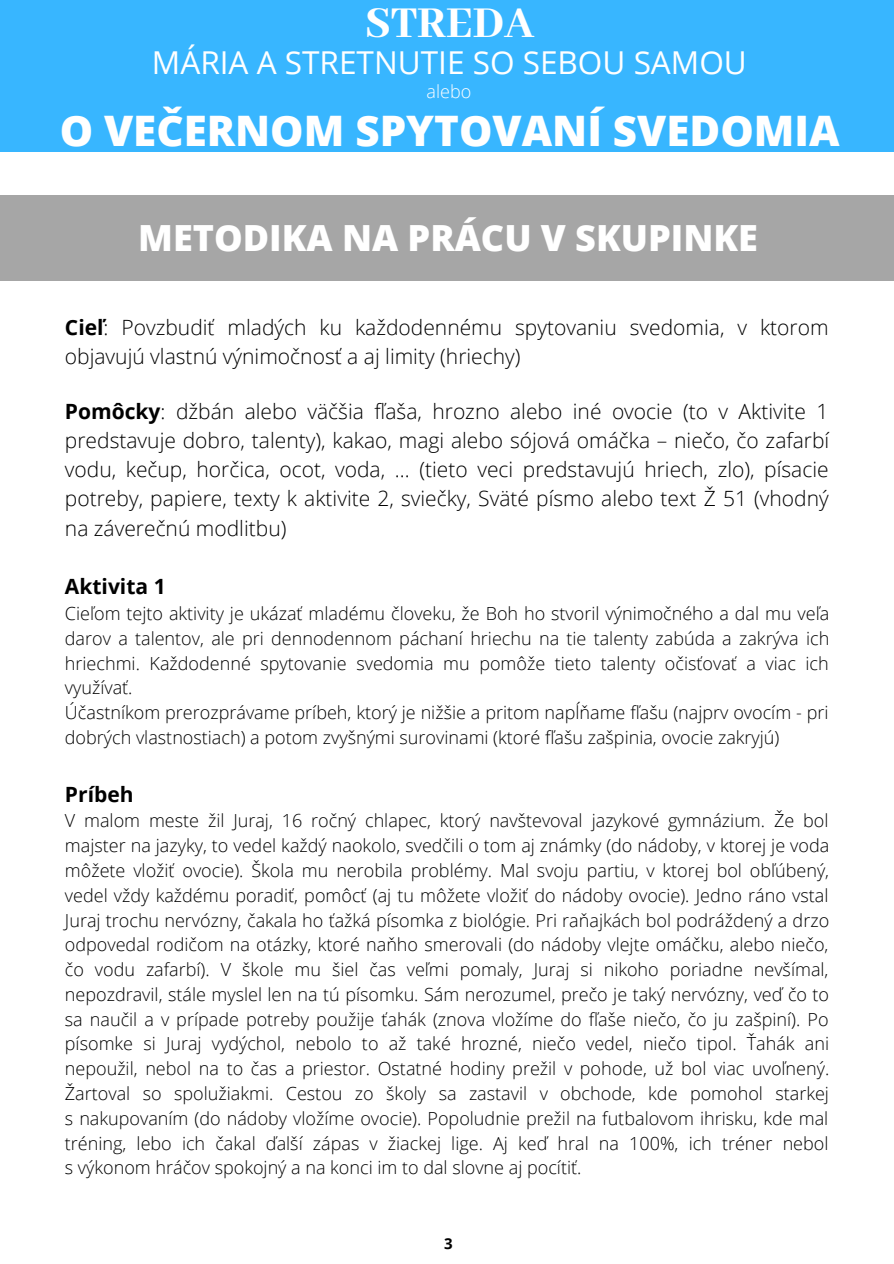
<style>
.page{position:relative;width:894px;height:1264px;background:#fff}
.page>*{position:absolute;margin:0;border:0;box-sizing:border-box;transform-origin:0 0}
.t1{font:800 48px "Abhaya Libre";color:#fff}
.t2{font:800 42px "Open Sans";color:#fff}
.t3{font:800 36px "Open Sans";color:#fff}
.t4{font:31.5px "Open Sans";color:#fff}
.t5{font:300 21px/29.2px "Open Sans";color:#000}
.t6{font:700 21px "Open Sans";color:#000}
.t7{font:300 18px/24.8px "Open Sans";color:#000}
.t8{font:300 18px "Open Sans";color:#fff}
.t9{font:700 15px "Open Sans";color:#000}
.s1{font-weight:700}
</style>
<div class="page">
<div style="left:0;top:0;width:893px;height:152px;background:#38b6ff"></div>
<div style="left:0;top:195px;width:893px;height:85px;background:#a6a6a6"></div>
<h1 class="t1" style="left:365px;top:-3px;width:171px">STREDA</h1>
<h3 class="t4" style="left:152px;top:40px;width:596px">MÁRIA A STRETNUTIE SO SEBOU SAMOU</h3>
<p class="t8" style="left:426px;top:79px;width:46px">alebo</p>
<h2 class="t2" style="left:60px;top:101px;width:781px">O VEČERNOM SPYTOVANÍ SVEDOMIA</h2>
<h3 class="t3" style="left:138px;top:213px;width:621px">METODIKA NA PRÁCU V SKUPINKE</h3>
<p class="t5" style="left:65px;top:312px;width:765px"><span class="s1">Cieľ</span>: Povzbudiť mladých ku každodennému spytovaniu svedomia, v ktorom objavujú vlastnú výnimočnosť a aj limity (hriechy)</p>
<p class="t5" style="left:65px;top:396px;width:765px;text-align:justify"><span class="s1">Pomôcky</span>: džbán alebo väčšia fľaša, hrozno alebo iné ovocie (to v Aktivite 1 predstavuje dobro, talenty), kakao, magi alebo sójová omáčka – niečo, čo zafarbí vodu, kečup, horčica, ocot, voda, ... (tieto veci predstavujú hriech, zlo), písacie potreby, papiere, texty k aktivite 2, sviečky, Sväté písmo alebo text Ž 51 (vhodný na záverečnú modlitbu)</p>
<p class="t6" style="left:65px;top:572px;width:102px">Aktivita 1</p>
<p class="t7" style="left:65px;top:600px;width:765px">Cieľom tejto aktivity je ukázať mladému človeku, že Boh ho stvoril výnimočného a dal mu veľa darov a talentov, ale pri dennodennom páchaní hriechu na tie talenty zabúda a zakrýva ich hriechmi. Každodenné spytovanie svedomia mu pomôže tieto talenty očisťovať a viac ich využívať.<br>Účastníkom prerozprávame príbeh, ktorý je nižšie a pritom napĺňame fľašu (najprv ovocím - pri dobrých vlastnostiach) a potom zvyšnými surovinami (ktoré fľašu zašpinia, ovocie zakryjú)</p>
<p class="t6" style="left:65px;top:779px;width:70px">Príbeh</p>
<p class="t7" style="left:65px;top:808px;width:765px;text-align:justify">V malom meste žil Juraj, 16 ročný chlapec, ktorý navštevoval jazykové gymnázium. Že bol majster na jazyky, to vedel každý naokolo, svedčili o tom aj známky (do nádoby, v ktorej je voda môžete vložiť ovocie). Škola mu nerobila problémy. Mal svoju partiu, v ktorej bol obľúbený, vedel vždy každému poradiť, pomôcť (aj tu môžete vložiť do nádoby ovocie). Jedno ráno vstal Juraj trochu nervózny, čakala ho ťažká písomka z biológie. Pri raňajkách bol podráždený a drzo odpovedal rodičom na otázky, ktoré naňho smerovali (do nádoby vlejte omáčku, alebo niečo, čo vodu zafarbí). V škole mu šiel čas veľmi pomaly, Juraj si nikoho poriadne nevšímal, nepozdravil, stále myslel len na tú písomku. Sám nerozumel, prečo je taký nervózny, veď čo to sa naučil a v prípade potreby použije ťahák (znova vložíme do fľaše niečo, čo ju zašpiní). Po písomke si Juraj vydýchol, nebolo to až také hrozné, niečo vedel, niečo tipol. Ťahák ani nepoužil, nebol na to čas a priestor. Ostatné hodiny prežil v pohode, už bol viac uvoľnený.<br>Žartoval so spolužiakmi. Cestou zo školy sa zastavil v obchode, kde pomohol starkej s nakupovaním (do nádoby vložíme ovocie). Popoludnie prežil na futbalovom ihrisku, kde mal tréning, lebo ich čakal ďalší zápas v žiackej lige. Aj keď hral na 100%, ich tréner nebol s výkonom hráčov spokojný a na konci im to dal slovne aj pocítiť.</p>
<p class="t9" style="left:444px;top:1232px;width:10px">3</p>
</div>
